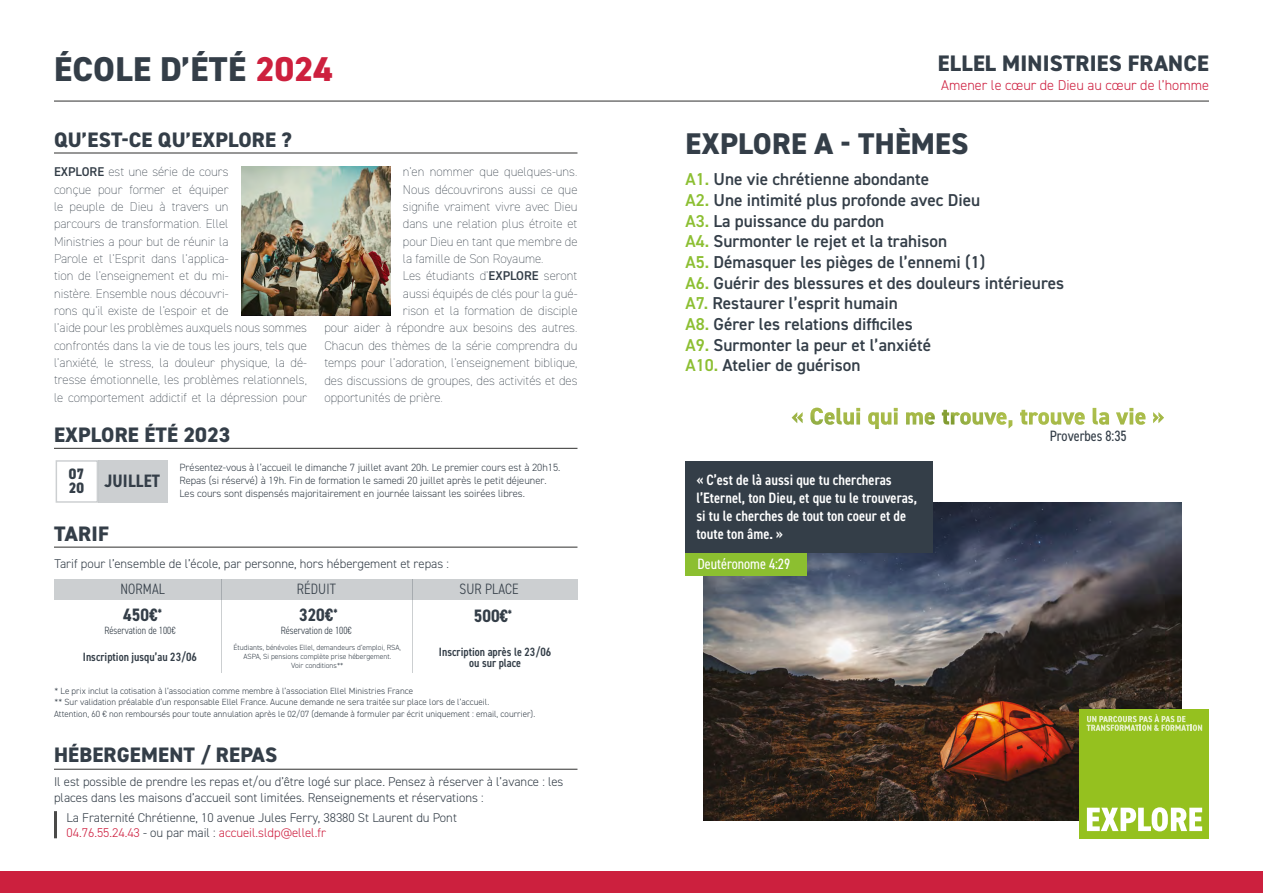
<style>
.page{position:relative;width:1263px;height:893px;background:#fff}
.page>*{position:absolute;margin:0;border:0;box-sizing:border-box;transform-origin:0 0}
.t1{font:800 34.5px "DIN2014";letter-spacing:.01em;color:#343e48}
.t2{font:800 30px "DIN2014";letter-spacing:.01em;color:#343e48}
.t3{font:800 22.5px "DIN2014";letter-spacing:.01em;color:#343e48}
.t4{font:800 21px "DIN2014";letter-spacing:.01em;color:#343e48}
.t5{font:700 condensed 18px "DIN2014";letter-spacing:.005em;color:#343e48}
.t6{font:600 17.25px/20.7px "DIN2014";color:#343e48}
.t7{font:800 condensed 15.15px "DIN2014";color:#343e48}
.t8{font:600 condensed 15px/18px "DIN2014";color:#fff}
.t9{font:300 condensed 15px "DIN2014";letter-spacing:.01em;color:#343e48}
.t10{font:condensed 15px "DIN2014";color:#fff}
.t11{font:condensed 15px "DIN2014";color:#343e48}
.t12{font:300 14.25px "DIN2014";color:#ce2040}
.t13{font:200 12.75px/17.4px "DIN2014";color:#343e48}
.t14{font:300 12.75px/15.3px "DIN2014";color:#343e48}
.t15{font:600 condensed 12px/10.5px "DIN2014";color:#343e48;text-align:center}
.t16{font:700 condensed 12px "DIN2014";color:#343e48}
.t17{font:300 10.5px/12.6px "DIN2014";color:#343e48}
.t18{font:300 condensed 10.5px "DIN2014";color:#343e48}
.t19{font:300 9px/10.8px "DIN2014";color:#343e48}
.t20{font:300 7.5px/9px "DIN2014";color:#343e48;text-align:center}
.s1{color:#cd203e}
.s2{font-weight:600}
.s3{color:#ce2040}
.s4{color:#8cbf32}
</style>
<div class="page">
<div style="left:98px;top:460px;width:70px;height:43px;background:#cccfd1"></div>
<div style="left:54px;top:579px;width:523px;height:20px;background:#cccfd1"></div>
<hr style="left:221px;top:579px;width:1px;height:94px;background:#343e48">
<hr style="left:412px;top:579px;width:1px;height:94px;background:#343e48">
<img style="left:704px;top:503px;width:477px;height:318px">
<div style="left:0;top:872px;width:1263px;height:21px;background:#cc203e"></div>
<hr style="left:54px;top:100px;width:1155px;height:2px;background:#4a4a49">
<hr style="left:54px;top:547px;width:523px;height:1px;background:#4a4a49">
<hr style="left:54px;top:152px;width:523px;height:2px;background:#4a4a49">
<hr style="left:54px;top:448px;width:523px;height:1px;background:#4a4a49">
<img style="left:241px;top:166px;width:149px;height:149px">
<hr style="left:54px;top:769px;width:523px;height:1px;background:#4a4a49">
<img style="left:792px;top:408px;width:372px;height:17px">
<hr style="left:54px;top:811px;width:3px;height:27px;background:#4a4a49">
<div style="left:1079px;top:709px;width:130px;height:130px;background:#95c11f"></div>
<svg style="left:1087px;top:807px;width:115px;height:24px"></svg>
<svg style="left:1086px;top:714px;width:116px;height:17px"></svg>
<div style="left:685px;top:461px;width:248px;height:92px;background:#343e48"></div>
<div style="left:685px;top:553px;width:122px;height:22px;background:#8cbf30"></div>
<h1 class="t1" style="left:54px;top:46px;width:280px">ÉCOLE D’ÉTÉ <span class="s1">2024</span></h1>
<h3 class="t4" style="left:54px;top:126px;width:239px">QU’EST-CE QU’EXPLORE ?</h3>
<p class="t13" style="left:54px;top:163px;width:255px"><span class="s2">EXPLORE</span> est une série de cours<br>conçue pour former et équiper<br>le peuple de Dieu à travers un<br>parcours de transformation. Ellel<br>Ministries a pour but de réunir la<br>Parole et l’Esprit dans l’applica-<br>tion de l’enseignement et du mi-<br>nistère. Ensemble nous découvri-<br>rons qu’il existe de l’espoir et de<br>l’aide pour les problèmes auxquels nous sommes confrontés dans la vie de tous les jours, tels que l’anxiété, le stress, la douleur physique, la dé&shy;tresse émotionnelle, les problèmes relationnels, le comportement addictif et la dépression pour</p>
<p class="t13" style="left:403px;top:163px;width:176px">n’en nommer que quelques-uns.</p>
<p class="t13" style="left:403px;top:181px;width:176px">Nous découvrirons aussi ce que</p>
<p class="t13" style="left:403px;top:198px;width:176px">signifie vraiment vivre avec Dieu</p>
<p class="t13" style="left:403px;top:215px;width:176px">dans une relation plus étroite et</p>
<p class="t13" style="left:403px;top:233px;width:176px">pour Dieu en tant que membre de</p>
<p class="t13" style="left:403px;top:250px;width:142px">la famille de Son Royaume.</p>
<p class="t13" style="left:403px;top:267px;width:176px">Les étudiants d’<span class="s2">EXPLORE</span> seront</p>
<p class="t13" style="left:403px;top:285px;width:176px">aussi équipés de clés pour la gué-</p>
<p class="t13" style="left:403px;top:302px;width:176px">rison et la formation de disciple</p>
<p class="t13" style="left:324px;top:319px;width:255px">pour aider à répondre aux besoins des autres.</p>
<p class="t13" style="left:324px;top:337px;width:255px">Chacun des thèmes de la série comprendra du</p>
<p class="t13" style="left:324px;top:354px;width:255px">temps pour l’adoration, l’enseignement biblique,</p>
<p class="t13" style="left:324px;top:371px;width:255px">des discussions de groupes, des activités et des</p>
<p class="t13" style="left:324px;top:389px;width:120px">opportunités de prière.</p>
<h3 class="t4" style="left:54px;top:421px;width:178px">EXPLORE ÉTÉ 2023</h3>
<p class="t7" style="left:69px;top:464px;width:17px">07</p>
<h3 class="t5" style="left:69px;top:469px;width:93px"><sub>20</sub> JUILLET</h3>
<p class="t17" style="left:179px;top:462px;width:382px">Présentez-vous à l’accueil le dimanche 7 juillet avant 20h. Le premier cours est à 20h15.<br>Repas (si réservé) à 19h. Fin de formation le samedi 20 juillet après le petit déjeuner.<br>Les cours sont dispensés majoritairement en journée laissant les soirées libres.</p>
<h3 class="t4" style="left:54px;top:520px;width:56px">TARIF</h3>
<p class="t14" style="left:54px;top:556px;width:396px">Tarif pour l’ensemble de l’école, par personne, hors hébergement et repas :</p>
<p class="t9" style="left:120px;top:580px;width:46px">NORMAL</p>
<p class="t9" style="left:297px;top:580px;width:41px">RÉDUIT</p>
<p class="t9" style="left:459px;top:580px;width:61px">SUR PLACE</p>
<h3 class="t5" style="left:123px;top:603px;width:41px">450€<sup>*</sup></h3>
<p class="t16" style="left:333px;top:605px;width:6px">*</p>
<p class="t16" style="left:508px;top:605px;width:6px">*</p>
<h3 class="t5" style="left:299px;top:603px;width:36px">320€</h3>
<h3 class="t5" style="left:474px;top:604px;width:36px">500€</h3>
<p class="t18" style="left:105px;top:624px;width:73px">Réservation de 100€</p>
<p class="t18" style="left:281px;top:624px;width:73px">Réservation de 100€</p>
<p class="t20" style="left:234px;top:643px;width:169px">Étudiants, bénévoles Ellel, demandeurs d’emploi, RSA,<br>ASPA, Si pensions complète prise hébergement.<br>Voir conditions**</p>
<p class="t15" style="left:83px;top:651px;width:116px">Inscription jusqu’au 23/06</p>
<p class="t15" style="left:439px;top:646px;width:114px">Inscription après le 23/06 ou sur place</p>
<p class="t19" style="left:54px;top:686px;width:436px">* Le prix inclut la cotisation à l’association comme membre à l’association Ellel Ministries France<br>** Sur validation préalable d’un responsable Ellel France. Aucune demande ne sera traitée sur place lors de l’accueil.</p>
<p class="t19" style="left:54px;top:709px;width:483px">Attention, 60 € non remboursés pour toute annulation après le 02/07 (demande à formuler par écrit uniquement : email, courrier).</p>
<h3 class="t4" style="left:54px;top:741px;width:225px">HÉBERGEMENT / REPAS</h3>
<p class="t14" style="left:54px;top:774px;width:511px">Il est possible de prendre les repas et/ou d’être logé sur place. Pensez à réserver à l’avance : les places dans les maisons d’accueil sont limitées. Renseignements et réservations :</p>
<p class="t14" style="left:67px;top:809px;width:392px">La Fraternité Chrétienne, 10 avenue Jules Ferry, 38380 St Laurent du Pont<br><span class="s3">04.76.55.24.43</span> - ou par mail : <span class="s3">accueil.sldp@ellel.fr</span></p>
<h3 class="t3" style="left:938px;top:48px;width:273px">ELLEL MINISTRIES FRANCE</h3>
<p class="t12" style="left:941px;top:76px;width:269px">Amener le cœur de Dieu au cœur de l’homme</p>
<h2 class="t2" style="left:686px;top:124px;width:284px">EXPLORE A - THÈMES</h2>
<p class="t6" style="left:685px;top:168px;width:380px"><span class="s4">A1.</span> Une vie chrétienne abondante<br><span class="s4">A2.</span> Une intimité plus profonde avec Dieu<br><span class="s4">A3.</span> La puissance du pardon<br><span class="s4">A4.</span> Surmonter le rejet et la trahison<br><span class="s4">A5.</span> Démasquer les pièges de l’ennemi (1)<br><span class="s4">A6.</span> Guérir des blessures et des douleurs intérieures <span class="s4">A7.</span> Restaurer l’esprit humain<br><span class="s4">A8.</span> Gérer les relations difficiles<br><span class="s4">A9.</span> Surmonter la peur et l’anxiété<br><span class="s4">A10.</span> Atelier de guérison</p>
<p class="t8" style="left:696px;top:470px;width:222px">« C’est de là aussi que tu chercheras l’Eternel, ton Dieu, et que tu le trouveras, si tu le cherches de tout ton coeur et de toute ton âme. »</p>
<p class="t10" style="left:698px;top:554px;width:94px">Deutéronome 4:29</p>
<p class="t11" style="left:1050px;top:426px;width:78px">Proverbes 8:35</p>
</div>
